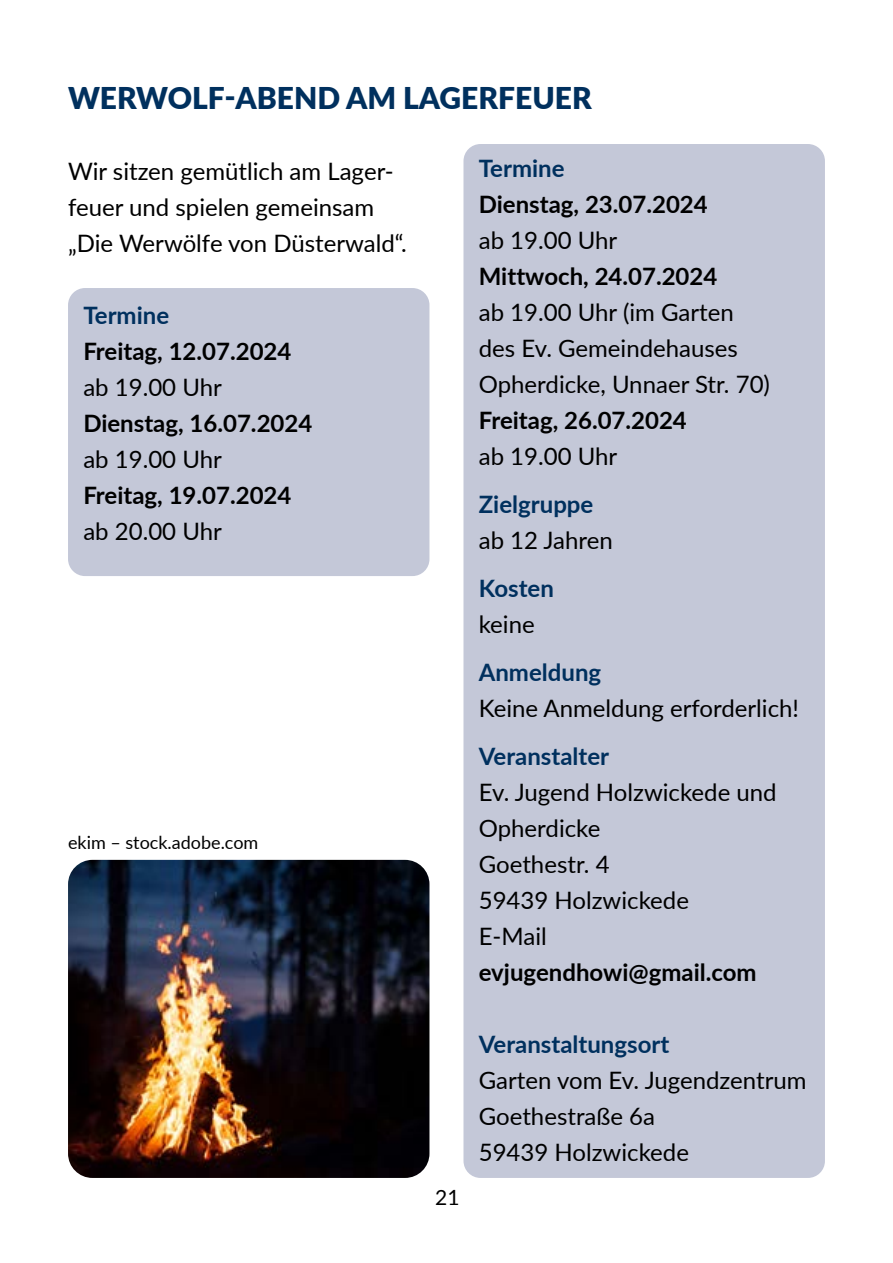
<style>
.page{position:relative;width:893px;height:1263px;background:#fff}
.page>*{position:absolute;margin:0;border:0;box-sizing:border-box;transform-origin:0 0}
.t1{font:900 30px "Lato";color:#00305e}
.t2{font:24px/36px "Lato";color:#000}
.t3{font:700 24px "Lato";color:#000}
.t4{font:700 24px "Lato";color:#00305e}
.t5{font:21px "Lato";color:#000}
.t6{font:18px "Lato";color:#000}
</style>
<div class="page">
<div style="left:463px;top:144px;width:362px;height:1034px;background:#c4c8d8;border-radius:17px"></div>
<div style="left:68px;top:288px;width:361px;height:288px;background:#c4c8d8;border-radius:17px"></div>
<img style="left:68px;top:860px;width:361px;height:318px">
<p class="t1" style="left:68px;top:75px;width:525px">WERWOLF-ABEND AM LAGERFEUER</p>
<p class="t2" style="left:68px;top:152px;width:340px">Wir sitzen gemütlich am Lager&shy;feuer und spielen gemeinsam „Die Werwölfe von Düsterwald“.</p>
<p class="t4" style="left:479px;top:150px;width:87px">Termine</p>
<p class="t3" style="left:479px;top:186px;width:230px">Dienstag, 23.07.2024</p>
<p class="t2" style="left:479px;top:221px;width:140px">ab 19.00 Uhr</p>
<p class="t3" style="left:479px;top:258px;width:240px">Mittwoch, 24.07.2024</p>
<p class="t2" style="left:479px;top:293px;width:293px">ab 19.00 Uhr (im Garten des Ev. Gemeindehauses<br>Opherdicke, Unnaer Str. 70)</p>
<p class="t3" style="left:479px;top:402px;width:210px">Freitag, 26.07.2024</p>
<p class="t2" style="left:479px;top:437px;width:140px">ab 19.00 Uhr</p>
<p class="t4" style="left:479px;top:486px;width:116px">Zielgruppe</p>
<p class="t2" style="left:479px;top:521px;width:136px">ab 12 Jahren</p>
<p class="t4" style="left:479px;top:570px;width:77px">Kosten</p>
<p class="t2" style="left:479px;top:605px;width:58px">keine</p>
<p class="t4" style="left:479px;top:654px;width:124px">Anmeldung</p>
<p class="t2" style="left:479px;top:689px;width:322px">Keine Anmeldung erforderlich!</p>
<p class="t4" style="left:479px;top:738px;width:132px">Veranstalter</p>
<p class="t2" style="left:479px;top:773px;width:299px">Ev. Jugend Holzwickede und<br>Opherdicke<br>Goethestr. 4<br>59439 Holzwickede<br>E-Mail</p>
<p class="t3" style="left:479px;top:954px;width:279px">evjugendhowi@gmail.com</p>
<p class="t4" style="left:83px;top:298px;width:87px">Termine</p>
<p class="t3" style="left:83px;top:334px;width:210px">Freitag, 12.07.2024</p>
<p class="t2" style="left:83px;top:368px;width:140px">ab 19.00 Uhr</p>
<p class="t3" style="left:83px;top:406px;width:230px">Dienstag, 16.07.2024</p>
<p class="t2" style="left:83px;top:440px;width:140px">ab 19.00 Uhr</p>
<p class="t3" style="left:83px;top:478px;width:210px">Freitag, 19.07.2024</p>
<p class="t2" style="left:83px;top:512px;width:140px">ab 20.00 Uhr</p>
<p class="t6" style="left:68px;top:829px;width:192px">ekim – stock.adobe.com</p>
<p class="t5" style="left:435px;top:1183px;width:26px">21</p>
<p class="t4" style="left:479px;top:1026px;width:192px">Veranstaltungsort</p>
<p class="t2" style="left:479px;top:1061px;width:329px">Garten vom Ev. Jugendzentrum<br>Goethestraße 6a<br>59439 Holzwickede</p>
</div>
